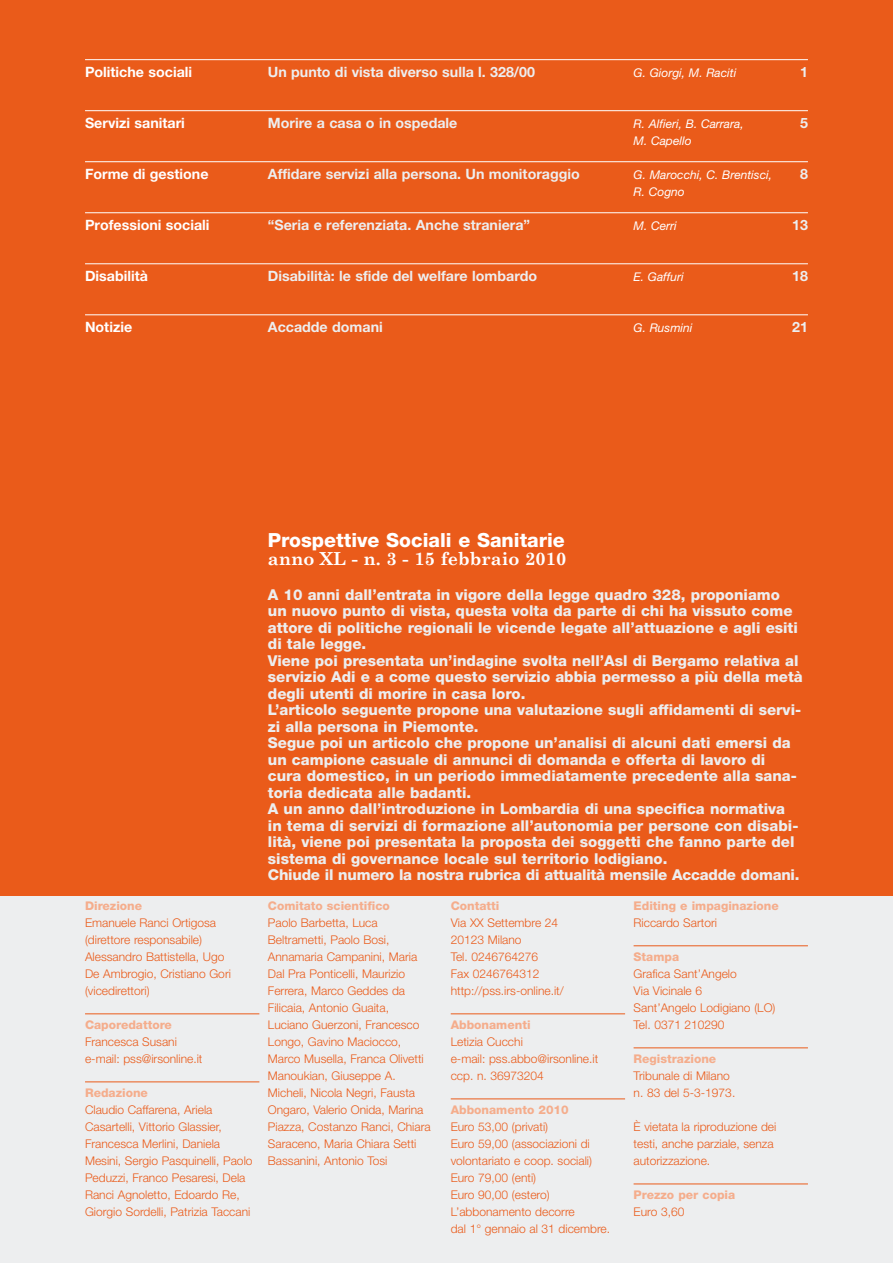
<style>
.page{position:relative;width:893px;height:1263px;background:#edeeef}
.page>*{position:absolute;margin:0;border:0;box-sizing:border-box;transform-origin:0 0}
.t1{font:800 19.5px "Helvetica Neue LT Pro";color:#fff}
.t2{font:700 18px "Century Schoolbook";color:#fff}
.t3{font:800 15px/16.5px "Helvetica Neue LT Pro";color:#edeeef}
.t4{font:700 14.25px "Helvetica Neue LT Pro";color:#edeeef}
.t5{font:700 14.25px "Helvetica Neue LT Pro";color:#fff}
.t6{font:300 12px/17px "Helvetica Neue LT Pro";color:#ea5b1a}
.t7{font:800 12px "Helvetica Neue LT Pro";color:#f5ad8c}
.t8{font:italic 12px "Helvetica Neue LT Pro";color:#fff}
</style>
<div class="page">
<div style="left:0;top:0;width:893px;height:895px;background:#ea5b1a"></div>
<hr style="left:85px;top:1013px;width:174px;height:1px;background:#ea5b1a">
<hr style="left:85px;top:1081px;width:174px;height:1px;background:#ea5b1a">
<hr style="left:451px;top:1013px;width:174px;height:1px;background:#ea5b1a">
<hr style="left:451px;top:1098px;width:174px;height:1px;background:#ea5b1a">
<hr style="left:634px;top:945px;width:174px;height:1px;background:#ea5b1a">
<hr style="left:634px;top:1047px;width:174px;height:1px;background:#ea5b1a">
<hr style="left:634px;top:1183px;width:174px;height:1px;background:#ea5b1a">
<hr style="left:85px;top:59px;width:723px;height:1px;background:#fff">
<hr style="left:85px;top:110px;width:723px;height:1px;background:#fff">
<hr style="left:85px;top:161px;width:723px;height:1px;background:#fff">
<hr style="left:85px;top:212px;width:723px;height:1px;background:#fff">
<hr style="left:85px;top:263px;width:723px;height:1px;background:#fff">
<hr style="left:85px;top:314px;width:723px;height:1px;background:#fff">
<p class="t5" style="left:85px;top:63px;width:109px">Politiche sociali</p>
<p class="t4" style="left:268px;top:63px;width:269px">Un punto di vista diverso sulla l. 328/00</p>
<p class="t8" style="left:634px;top:65px;width:104px">G. Giorgi, M. Raciti</p>
<p class="t4" style="left:800px;top:63px;width:9px">1</p>
<p class="t5" style="left:85px;top:114px;width:101px">Servizi sanitari</p>
<p class="t4" style="left:268px;top:114px;width:191px">Morire a casa o in ospedale</p>
<p class="t8" style="left:634px;top:116px;width:112px">R. Alfieri, B. Carrara,</p>
<p class="t4" style="left:800px;top:114px;width:9px">5</p>
<p class="t8" style="left:634px;top:133px;width:60px">M. Capello</p>
<p class="t5" style="left:85px;top:165px;width:125px">Forme di gestione</p>
<p class="t4" style="left:268px;top:165px;width:313px">Affidare servizi alla persona. Un monitoraggio</p>
<p class="t8" style="left:634px;top:167px;width:140px">G. Marocchi, C. Brentisci,</p>
<p class="t4" style="left:800px;top:165px;width:9px">8</p>
<p class="t8" style="left:634px;top:184px;width:53px">R. Cogno</p>
<p class="t5" style="left:85px;top:216px;width:126px">Professioni sociali</p>
<p class="t4" style="left:268px;top:216px;width:264px">“Seria e referenziata. Anche straniera”</p>
<p class="t8" style="left:634px;top:218px;width:45px">M. Cerri</p>
<p class="t4" style="left:792px;top:216px;width:17px">13</p>
<p class="t5" style="left:85px;top:267px;width:64px">Disabilità</p>
<p class="t4" style="left:268px;top:267px;width:271px">Disabilità: le sfide del welfare lombardo</p>
<p class="t8" style="left:634px;top:269px;width:52px">E. Gaffuri</p>
<p class="t4" style="left:792px;top:267px;width:17px">18</p>
<p class="t5" style="left:85px;top:318px;width:49px">Notizie</p>
<p class="t4" style="left:268px;top:318px;width:116px">Accadde domani</p>
<p class="t8" style="left:634px;top:320px;width:61px">G. Rusmini</p>
<p class="t4" style="left:792px;top:318px;width:17px">21</p>
<p class="t7" style="left:85px;top:899px;width:59px">Direzione</p>
<p class="t6" style="left:85px;top:914px;width:147px">Emanuele Ranci Ortigosa (direttore responsabile)<br>Alessandro Battistella, Ugo<br>De Ambrogio, Cristiano Gori (vicedirettori)</p>
<p class="t7" style="left:85px;top:1018px;width:88px">Caporedattore</p>
<p class="t6" style="left:85px;top:1033px;width:119px">Francesca Susani e-mail: pss@irsonline.it</p>
<p class="t7" style="left:85px;top:1086px;width:64px">Redazione</p>
<p class="t6" style="left:85px;top:1101px;width:169px">Claudio Caffarena, Ariela<br>Casartelli, Vittorio Glassier,<br>Francesca Merlini, Daniela<br>Mesini, Sergio Pasquinelli, Paolo<br>Peduzzi, Franco Pesaresi, Dela<br>Ranci Agnoletto, Edoardo Re,<br>Giorgio Sordelli, Patrizia Taccani</p>
<h1 class="t1" style="left:268px;top:529px;width:298px">Prospettive Sociali e Sanitarie</h1>
<h2 class="t2" style="left:268px;top:545px;width:300px">anno XL - n. 3 - 15 febbraio 2010</h2>
<p class="t3" style="left:268px;top:586px;width:536px">A 10 anni dall’entrata in vigore della legge quadro 328, proponiamo<br>un nuovo punto di vista, questa volta da parte di chi ha vissuto come attore di politiche regionali le vicende legate all’attuazione e agli esiti di tale legge.<br>Viene poi presentata un’indagine svolta nell’Asl di Bergamo relativa al servizio Adi e a come questo servizio abbia permesso a più della metà degli utenti di morire in casa loro.<br>L’articolo seguente propone una valutazione sugli affidamenti di servi&shy;zi alla persona in Piemonte.<br>Segue poi un articolo che propone un’analisi di alcuni dati emersi da un campione casuale di annunci di domanda e offerta di lavoro di cura domestico, in un periodo immediatamente precedente alla sana&shy;toria dedicata alle badanti.<br>A un anno dall’introduzione in Lombardia di una specifica normativa<br>in tema di servizi di formazione all’autonomia per persone con disabi&shy;lità, viene poi presentata la proposta dei soggetti che fanno parte del sistema di governance locale sul territorio lodigiano.<br>Chiude il numero la nostra rubrica di attualità mensile Accadde domani.</p>
<p class="t7" style="left:268px;top:899px;width:123px">Comitato scientifico</p>
<p class="t6" style="left:268px;top:914px;width:164px">Paolo Barbetta, Luca<br>Beltrametti, Paolo Bosi,<br>Annamaria Campanini, Maria<br>Dal Pra Ponticelli, Maurizio<br>Ferrera, Marco Geddes da<br>Filicaia, Antonio Guaita,<br>Luciano Guerzoni, Francesco<br>Longo, Gavino Maciocco,<br>Marco Musella, Franca Olivetti<br>Manoukian, Giuseppe A.<br>Micheli, Nicola Negri, Fausta<br>Ongaro, Valerio Onida, Marina<br>Piazza, Costanzo Ranci, Chiara<br>Saraceno, Maria Chiara Setti<br>Bassanini, Antonio Tosi</p>
<p class="t7" style="left:451px;top:899px;width:50px">Contatti</p>
<p class="t6" style="left:451px;top:914px;width:115px">Via XX Settembre 24<br>20123 Milano<br>Tel. 0246764276<br>Fax 0246764312 http://pss.irs-online.it/</p>
<p class="t7" style="left:451px;top:1018px;width:81px">Abbonamenti</p>
<p class="t6" style="left:451px;top:1033px;width:149px">Letizia Cucchi<br>e-mail: pss.abbo@irsonline.it ccp. n. 36973204</p>
<p class="t7" style="left:451px;top:1103px;width:119px">Abbonamento 2010</p>
<p class="t6" style="left:451px;top:1118px;width:161px">Euro 53,00 (privati)<br>Euro 59,00 (associazioni di volontariato e coop. sociali)<br>Euro 79,00 (enti)<br>Euro 90,00 (estero)<br>L’abbonamento decorre<br>dal 1° gennaio al 31 dicembre.</p>
<p class="t7" style="left:634px;top:899px;width:147px">Editing e impaginazione</p>
<p class="t6" style="left:634px;top:914px;width:85px">Riccardo Sartori</p>
<p class="t7" style="left:634px;top:950px;width:47px">Stampa</p>
<p class="t6" style="left:634px;top:965px;width:143px">Grafica Sant’Angelo<br>Via Vicinale 6<br>Sant’Angelo Lodigiano (LO)<br>Tel. 0371 210290</p>
<p class="t7" style="left:634px;top:1052px;width:84px">Registrazione</p>
<p class="t6" style="left:634px;top:1067px;width:103px">Tribunale di Milano n. 83 del 5-3-1973.</p>
<p class="t6" style="left:634px;top:1118px;width:144px">È vietata la riproduzione dei testi, anche parziale, senza autorizzazione.</p>
<p class="t7" style="left:634px;top:1188px;width:103px">Prezzo per copia</p>
<p class="t6" style="left:634px;top:1203px;width:52px">Euro 3,60</p>
</div>
